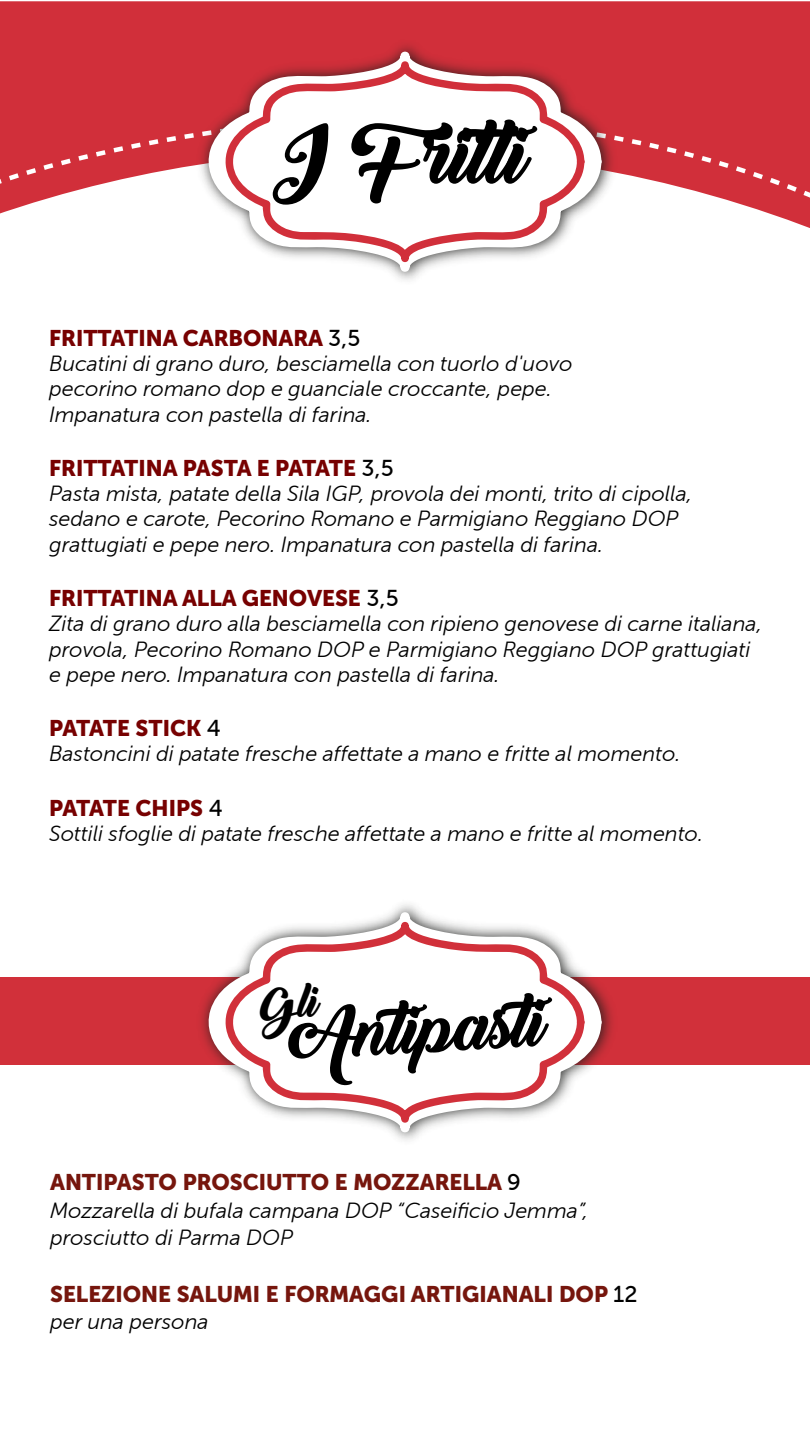
<style>
.page{position:relative;width:810px;height:1440px;background:#fff}
.page>*{position:absolute;margin:0;border:0;box-sizing:border-box;transform-origin:0 0}
.t1{font:80.62px "Backto Black Bold Demo";color:#000}
.t2{font:67.43px "Backto Black Bold Demo";color:#000}
.t3{font:22.5px "Museo Sans Cyrl 900";color:#770101}
.t4{font:22.5px "Museo Sans Cyrl 900";color:#76160d}
.t5{font:italic 21px/25.2px "Museo Sans Cyrl 300";color:#000}
.s1{font-family:"Museo Sans Cyrl 500";color:#000}
</style>
<div class="page">
<svg style="left:0;top:1px;width:810px;height:227px;fill:#d12f3a"></svg>
<svg style="left:0;top:28px;width:810px;height:176px;background:#d5414b"></svg>
<img style="left:193px;top:33px;width:429px;height:247px">
<svg style="left:205px;top:50px;width:397px;height:223px"></svg>
<svg style="left:223px;top:60px;width:361px;height:203px"></svg>
<div style="left:0;top:978px;width:810px;height:87px;background:#d1303a"></div>
<img style="left:193px;top:904px;width:429px;height:237px">
<svg style="left:205px;top:911px;width:397px;height:223px"></svg>
<svg style="left:223px;top:921px;width:361px;height:203px"></svg>
<div style="left:259px;top:983px;width:63px;height:56px;background:#fff"></div>
<h1 class="t1" style="left:274px;top:109px;width:281px">I Fritti</h1>
<p class="t3" style="left:49px;top:325px;width:313px">FRITTATINA CARBONARA <span class="s1">3,5</span></p>
<p class="t5" style="left:49px;top:351px;width:525px">Bucatini di grano duro, besciamella con tuorlo d'uovo pecorino romano dop e guanciale croccante, pepe.<br>Impanatura con pastella di farina.</p>
<p class="t3" style="left:49px;top:455px;width:346px">FRITTATINA PASTA E PATATE <span class="s1">3,5</span></p>
<p class="t5" style="left:49px;top:481px;width:645px">Pasta mista, patate della Sila IGP, provola dei monti, trito di cipolla, sedano e carote, Pecorino Romano e Parmigiano Reggiano DOP grattugiati e pepe nero. Impanatura con pastella di farina.</p>
<p class="t3" style="left:49px;top:585px;width:351px">FRITTATINA ALLA GENOVESE <span class="s1">3,5</span></p>
<p class="t5" style="left:49px;top:611px;width:715px">Zita di grano duro alla besciamella con ripieno genovese di carne italiana, provola, Pecorino Romano DOP e Parmigiano Reggiano DOP grattugiati e pepe nero. Impanatura con pastella di farina.</p>
<p class="t3" style="left:49px;top:716px;width:173px">PATATE STICK <span class="s1">4</span></p>
<p class="t5" style="left:49px;top:741px;width:633px">Bastoncini di patate fresche affettate a mano e fritte al momento.</p>
<p class="t3" style="left:49px;top:795px;width:175px">PATATE CHIPS <span class="s1">4</span></p>
<p class="t5" style="left:49px;top:821px;width:655px">Sottili sfoglie di patate fresche affettate a mano e fritte al momento.</p>
<h2 class="t2" style="left:293px;top:997px;width:253px;rotate:-3deg">Antipasti</h2>
<p class="t4" style="left:50px;top:1170px;width:472px">ANTIPASTO PROSCIUTTO E MOZZARELLA <span class="s1">9</span></p>
<p class="t5" style="left:50px;top:1197px;width:540px;line-height:27.5px">Mozzarella di bufala campana DOP “Caseificio Jemma”, prosciutto di Parma DOP</p>
<p class="t4" style="left:50px;top:1281px;width:589px">SELEZIONE SALUMI E FORMAGGI ARTIGIANALI DOP <span class="s1">12</span></p>
<p class="t5" style="left:50px;top:1310px;width:160px">per una persona</p>
</div>
